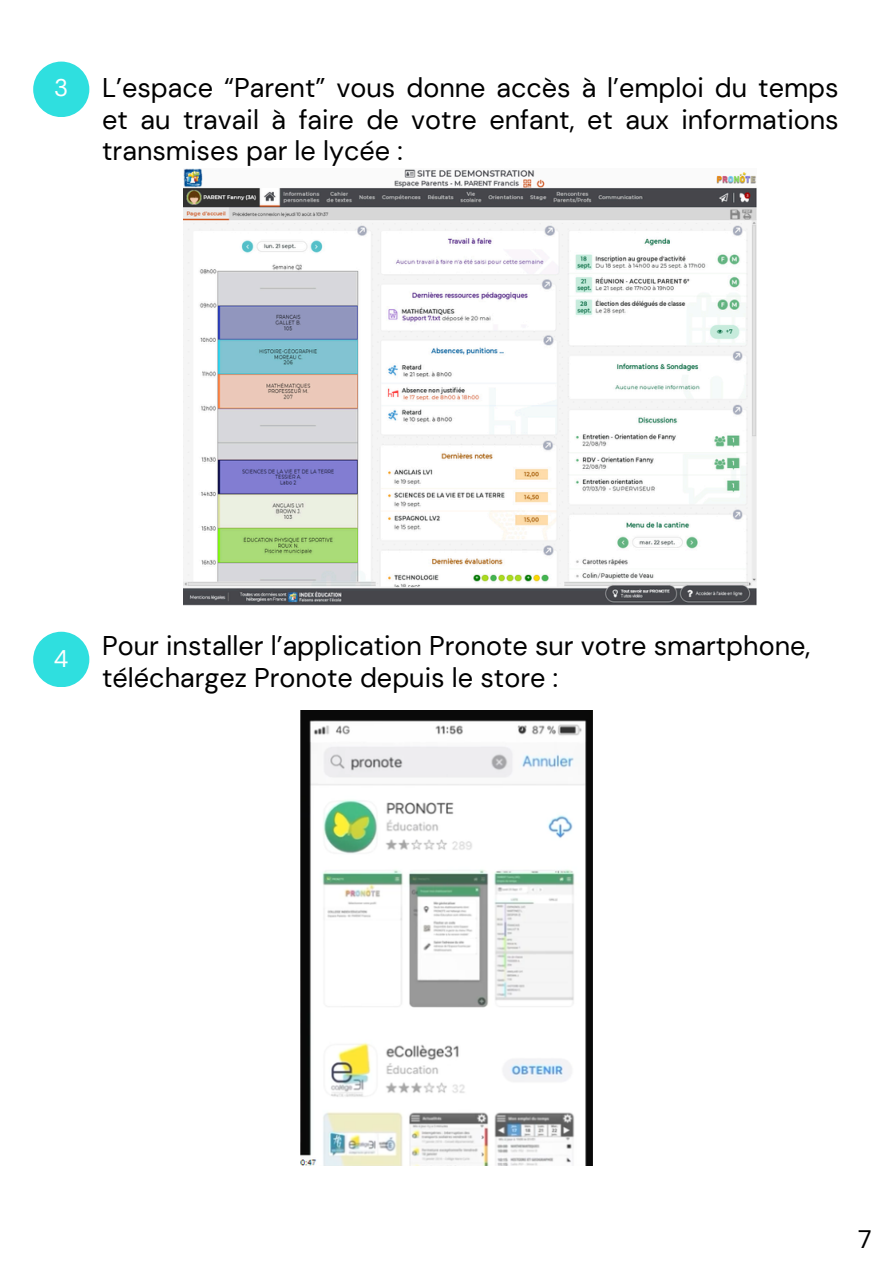
<style>
.page{position:relative;width:894px;height:1264px;background:#fff}
.page>*{position:absolute;margin:0;border:0;box-sizing:border-box;transform-origin:0 0}
.t1{font:27px/31.5px "DM Sans";color:#000}
.t2{font:25.2px "DM Sans";color:#000}
.t3{font:24px "DM Sans";color:#fff}
</style>
<div class="page">
<div style="left:33px;top:62px;width:56px;height:55px;background:#2fdfdf;border-radius:50%"></div>
<div style="left:33px;top:631px;width:56px;height:56px;background:#2fdfdf;border-radius:50%"></div>
<img style="left:184px;top:168px;width:572px;height:438px">
<img style="left:301px;top:710px;width:291px;height:455px">
<p class="t3" style="left:54px;top:73px;width:16px">3</p>
<p class="t1" style="left:102px;top:72px;width:737px;text-align:justify">L’espace “Parent” vous donne accès à l’emploi du temps et au travail à faire de votre enfant, et aux informations transmises par le lycée :</p>
<h1 class="t3" style="left:54px;top:642px;width:16px">4</h1>
<h1 class="t1" style="left:102px;top:630px;width:709px">Pour installer l’application Pronote sur votre smartphone, téléchargez Pronote depuis le store :</h1>
<p class="t2" style="left:858px;top:1223px;width:15px">7</p>
</div>
